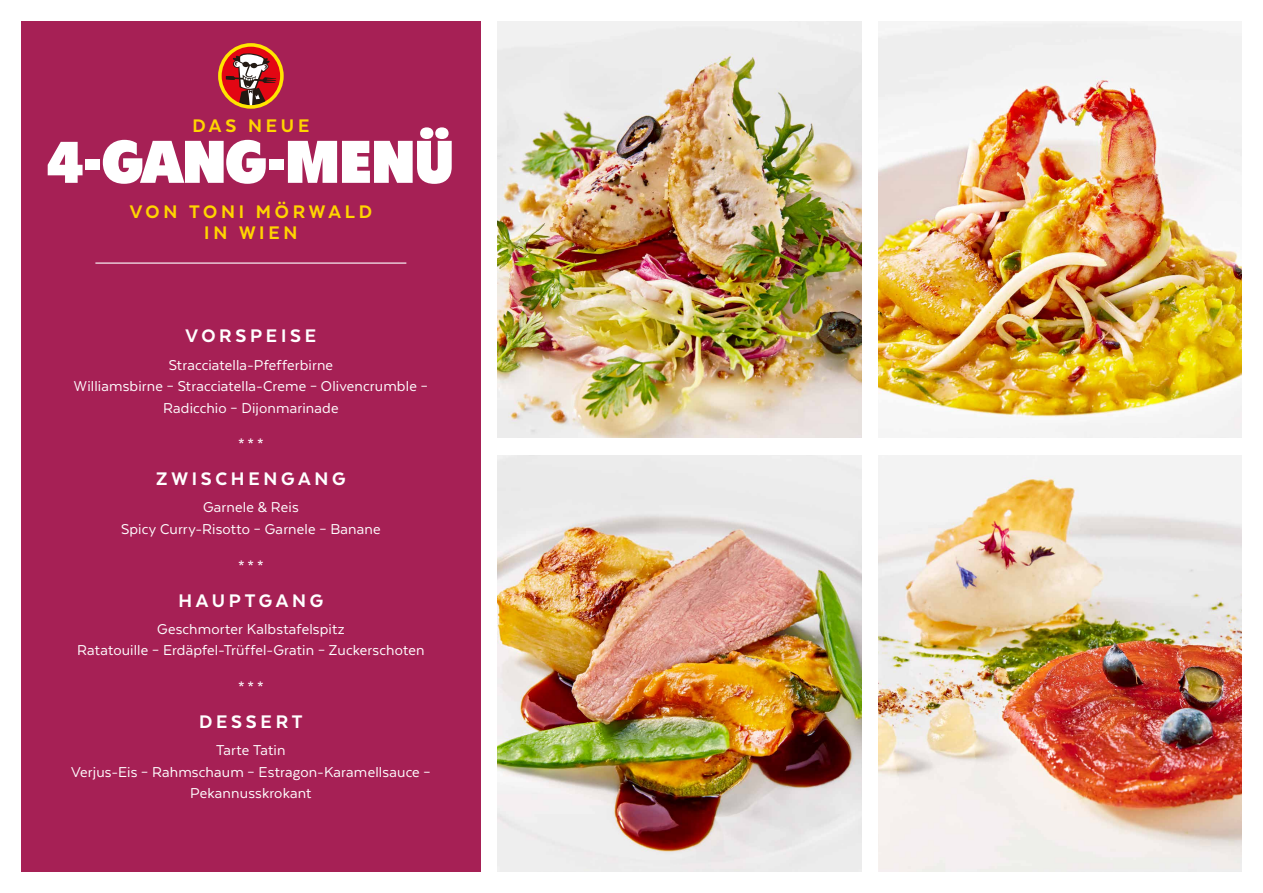
<style>
.page{position:relative;width:1263px;height:893px;background:#fff}
.page>*{position:absolute;margin:0;border:0;box-sizing:border-box;transform-origin:0 0}
.t1{font:60px "Tondu";letter-spacing:.005em;color:#fff}
.t2{font:900 21px "Texta";letter-spacing:.18em;color:#fff}
.t3{font:900 21px/21px "Texta";letter-spacing:.18em;color:#ffd500;text-align:center}
.t4{font:16.5px/21.6px "Texta";letter-spacing:.01em;color:#fff;text-align:center}
.t5{font:900 16.5px "Texta";color:#fff}
</style>
<div class="page">
<img style="left:497px;top:21px;width:364px;height:417px">
<div style="left:21px;top:21px;width:459px;height:851px;background:#a62055"></div>
<svg style="left:218px;top:43px;width:66px;height:66px"></svg>
<hr style="left:95px;top:262px;width:311px;height:2px;background:#fff">
<img style="left:878px;top:21px;width:364px;height:417px">
<img style="left:497px;top:455px;width:364px;height:417px">
<img style="left:878px;top:455px;width:364px;height:417px">
<p class="t3" style="left:192px;top:116px;width:118px">DAS NEUE</p>
<h1 class="t1" style="left:48px;top:111px;width:407px">4-GANG-MENÜ</h1>
<p class="t3" style="left:130px;top:201px;width:244px">VON TONI MÖRWALD<br>IN WIEN</p>
<p class="t2" style="left:186px;top:325px;width:132px">VORSPEISE</p>
<p class="t4" style="left:74px;top:354px;width:355px">Stracciatella-Pfefferbirne<br>Williamsbirne – Stracciatella-Creme – Olivencrumble –<br>Radicchio – Dijonmarinade</p>
<p class="t5" style="left:238px;top:437px;width:26px">* * *</p>
<p class="t2" style="left:156px;top:468px;width:191px">ZWISCHENGANG</p>
<p class="t4" style="left:121px;top:497px;width:261px">Garnele &amp; Reis<br>Spicy Curry-Risotto – Garnele – Banane</p>
<p class="t5" style="left:238px;top:558px;width:26px">* * *</p>
<p class="t2" style="left:178px;top:589px;width:146px">HAUPTGANG</p>
<p class="t4" style="left:77px;top:618px;width:349px">Geschmorter Kalbstafelspitz<br>Ratatouille – Erdäpfel-Trüffel-Gratin – Zuckerschoten</p>
<p class="t5" style="left:238px;top:679px;width:26px">* * *</p>
<p class="t2" style="left:199px;top:710px;width:105px">DESSERT</p>
<p class="t4" style="left:71px;top:739px;width:361px">Tarte Tatin<br>Verjus-Eis – Rahmschaum – Estragon-Karamellsauce –<br>Pekannusskrokant</p>
</div>
